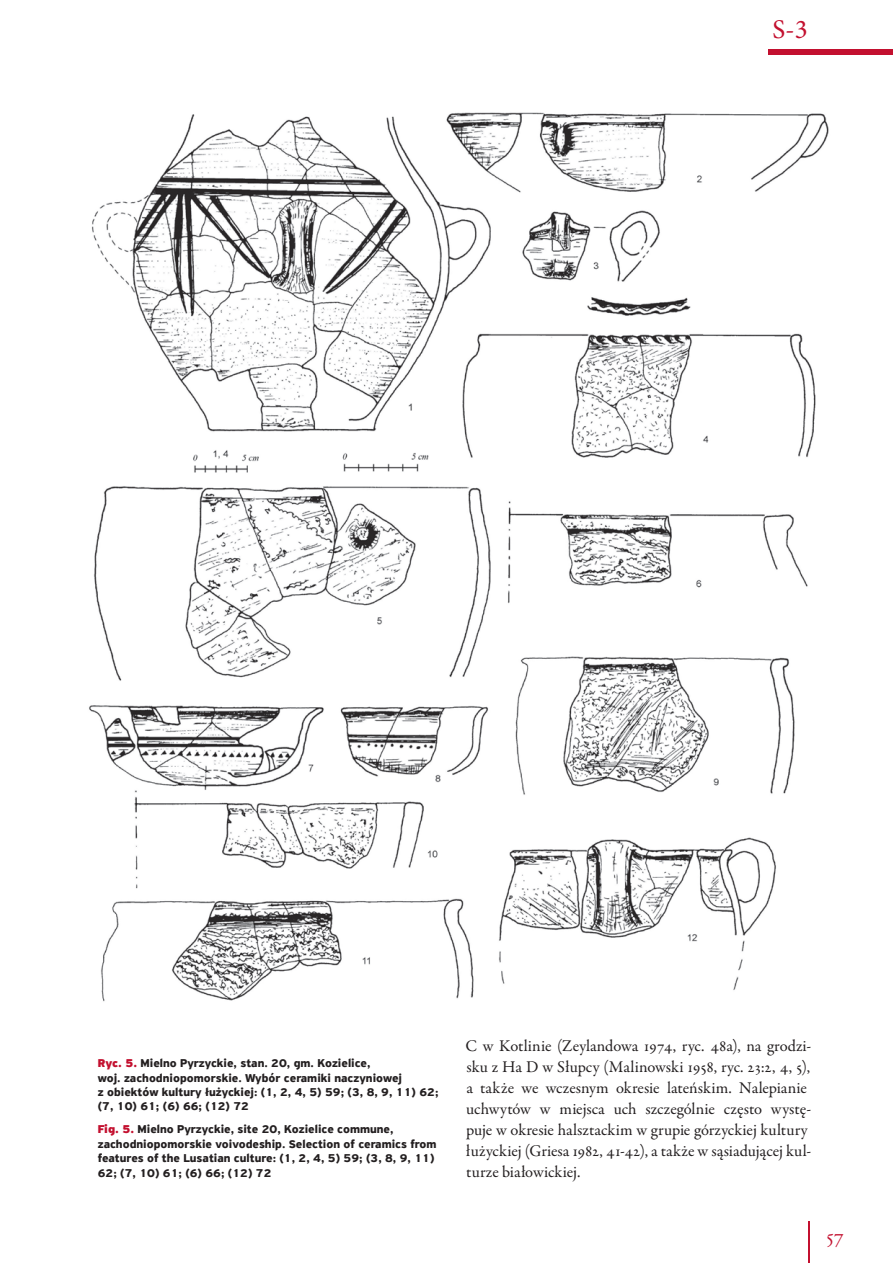
<style>
.page{position:relative;width:893px;height:1263px;background:#fff}
.page>*{position:absolute;margin:0;border:0;box-sizing:border-box;transform-origin:0 0}
.t1{font:27px "Minion Pro";color:#c3102f}
.t2{font:21px "Adobe Garamond Pro";color:#c3102f}
.t3{font:16.5px/21px "Garamond Premr Pro";letter-spacing:.005em;color:#231f20}
.t4{font:700 12px/14.4px "PF Highway Sans Pro";color:#231f20}
.s1{font-weight:900;color:#c3102f}
</style>
<div class="page">
<div style="left:769px;top:49px;width:124px;height:6px;background:#c3102f"></div>
<hr style="left:808px;top:1221px;width:1px;height:42px;background:#c3102f">
<img style="left:89px;top:112px;width:740px;height:890px">
<h1 class="t1" style="left:772px;top:13px;width:37px">S-3</h1>
<p class="t4" style="left:98px;top:1056px;width:342px"><span class="s1">Ryc. 5.</span> Mielno Pyrzyckie, stan. 20, gm. Kozielice,<br>woj. zachodniopomorskie. Wybór ceramiki naczyniowej<br>z obiektów kultury łużyckiej: (1, 2, 4, 5) 59; (3, 8, 9, 11) 62; (7, 10) 61; (6) 66; (12) 72</p>
<p class="t4" style="left:98px;top:1122px;width:340px"><span class="s1">Fig. 5.</span> Mielno Pyrzyckie, site 20, Kozielice commune, zachodniopomorskie voivodeship. Selection of ceramics from features of the Lusatian culture: (1, 2, 4, 5) 59; (3, 8, 9, 11)<br>62; (7, 10) 61; (6) 66; (12) 72</p>
<p class="t3" style="left:466px;top:1036px;width:347px">C w Kotlinie (Zeylandowa 1974, ryc. 48a), na grodzi&shy;sku z Ha D w Słupcy (Malinowski 1958, ryc. 23:2, 4, 5), a także we wczesnym okresie lateńskim. Nalepianie uchwytów w miejsca uch szczególnie często wystę&shy;puje w okresie halsztackim w grupie górzyckiej kultury łużyckiej (Griesa 1982, 41-42), a także w sąsiadującej kul&shy;turze białowickiej.</p>
<h2 class="t2" style="left:826px;top:1224px;width:19px">57</h2>
</div>
